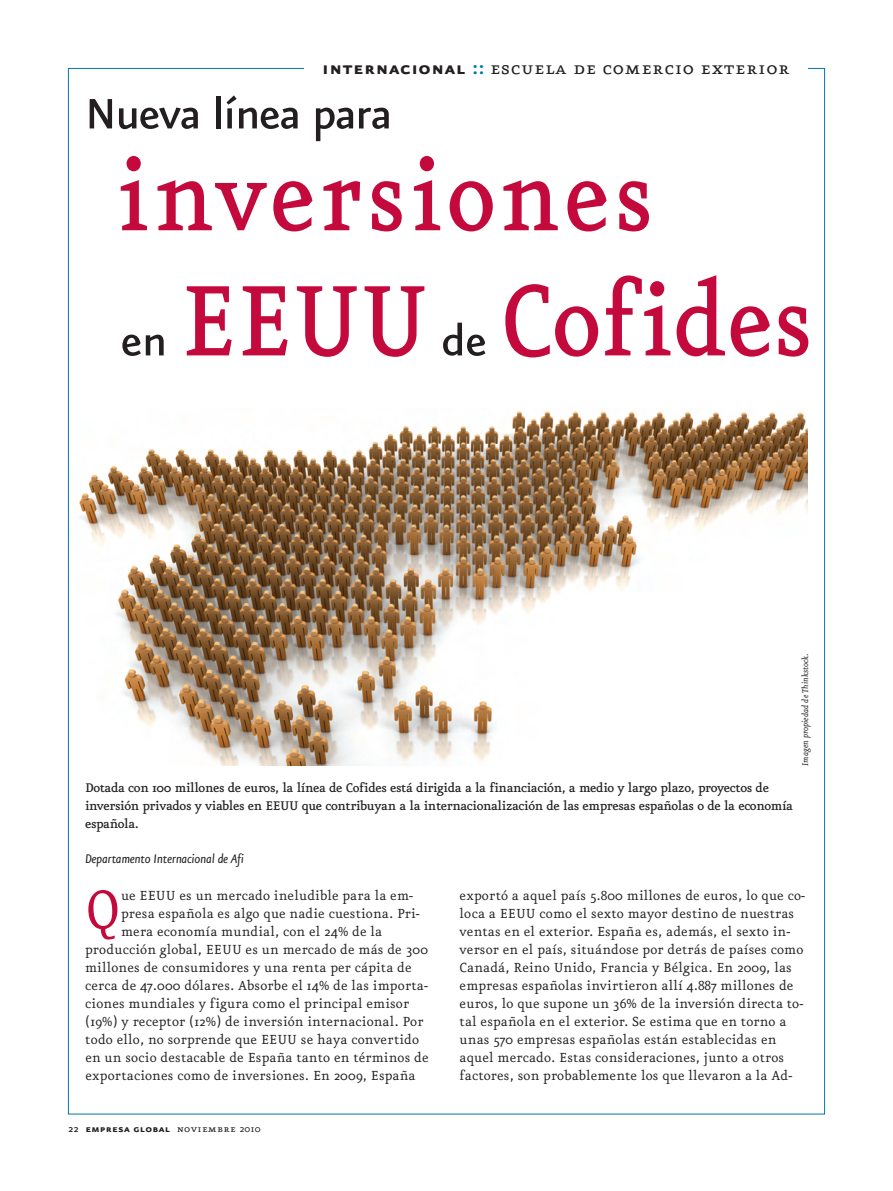
<style>
.page{position:relative;width:893px;height:1191px;background:#fff}
.page>*{position:absolute;margin:0;border:0;box-sizing:border-box;transform-origin:0 0}
.t1{font:500 120px "Eureka";letter-spacing:.015em;color:#c40a3c;scale:.9 1}
.t2{font:500 120px "Eureka";letter-spacing:.035em;color:#c40a3c;scale:.9 1}
.t3{font:64.05px "Eureka";color:#c40a3c}
.t4{font:500 51px "Eureka Sans";letter-spacing:-.02em;color:#231f20}
.t5{font:21.9px "Eureka Small Caps";letter-spacing:.025em;color:#231f20}
.t6{font:15.75px/18px "Eureka";letter-spacing:.01em;color:#231f20}
.t7{font:500 15px/18px "Eureka";letter-spacing:-.025em;color:#231f20}
.t8{font:italic 15px "Eureka Sans";letter-spacing:-.02em;color:#231f20}
.t9{font:12px "Eureka Sans Bold Caps";letter-spacing:.025em;color:#231f20}
.t10{font:italic 10.2px "Eureka";color:#231f20}
.s1{font-family:"Eureka Sans Bold Caps"}
.s2{font-family:"Eureka Sans Bold Caps";color:#0078ae}
.s3{font-family:"Eureka";font-weight:500}
.s4{font-family:"Eureka Small Caps"}
.s5{font-family:"Eureka"}
</style>
<div class="page">
<img style="left:79px;top:411px;width:729px;height:354px">
<h3 class="t5" style="left:322px;top:57px;width:469px"><span class="s1">internacional</span> <span class="s2">::</span> escuela de comercio exterior</h3>
<h3 class="t4" style="left:85px;top:81px;width:309px">Nueva línea para</h3>
<h1 class="t2" style="left:117px;top:138px;width:598px">inversiones</h1>
<h3 class="t4" style="left:121px;top:308px;width:48px">en</h3>
<h1 class="t1" style="left:181px;top:263px;width:276px">EEUU</h1>
<h3 class="t4" style="left:442px;top:308px;width:47px">de</h3>
<h1 class="t1" style="left:500px;top:263px;width:349px">Cofides</h1>
<p class="t10" style="left:800px;top:766px;width:114px;rotate:-90deg">Imagen propiedad de Thinkstock.</p>
<p class="t7" style="left:85px;top:779px;width:709px">Dotada con 100 millones de euros, la línea de Cofides está dirigida a la financiación, a medio y largo plazo, proyectos de inversión privados y viables en EEUU que contribuyan a la internacionalización de las empresas españolas o de la economía española.</p>
<p class="t8" style="left:85px;top:851px;width:160px">Departamento Internacional de Afi</p>
<h2 class="t3" style="left:85px;top:879px;width:37px">Q</h2>
<p class="t6" style="left:121px;top:887px;width:294px">ue EEUU es un mercado ineludible para la em-</p>
<p class="t6" style="left:460px;top:887px;width:347px">exportó a aquel país 5.800 millones de euros, lo que co&shy;loca a EEUU como el sexto mayor destino de nuestras ventas en el exterior. España es, además, el sexto in&shy;versor en el país, situándose por detrás de países como Canadá, Reino Unido, Francia y Bélgica. En 2009, las empresas españolas invirtieron allí 4.887 millones de euros, lo que supone un 36% de la inversión directa to&shy;tal española en el exterior. Se estima que en torno a unas 570 empresas españolas están establecidas en aquel mercado. Estas consideraciones, junto a otros factores, son probablemente los que llevaron a la Ad-</p>
<p class="t6" style="left:121px;top:905px;width:300px">presa española es algo que nadie cuestiona. Pri-</p>
<p class="t6" style="left:121px;top:923px;width:263px">mera economía mundial, con el 24% de la</p>
<p class="t6" style="left:85px;top:941px;width:344px">producción global, EEUU es un mercado de más de 300</p>
<p class="t6" style="left:85px;top:959px;width:328px">millones de consumidores y una renta per cápita de</p>
<p class="t6" style="left:85px;top:977px;width:344px">cerca de 47.000 dólares. Absorbe el 14% de las importa-</p>
<p class="t6" style="left:85px;top:995px;width:325px">ciones mundiales y figura como el principal emisor</p>
<p class="t6" style="left:85px;top:1013px;width:340px">(19%) y receptor (12%) de inversión internacional. Por</p>
<p class="t6" style="left:85px;top:1031px;width:335px">todo ello, no sorprende que EEUU se haya convertido</p>
<p class="t6" style="left:85px;top:1049px;width:345px">en un socio destacable de España tanto en términos de</p>
<p class="t6" style="left:85px;top:1067px;width:332px">exportaciones como de inversiones. En 2009, España</p>
<p class="t9" style="left:68px;top:1122px;width:194px"><span class="s3">22</span> empresa global <span class="s4">noviembre</span> <span class="s5">2010</span></p>
</div>
